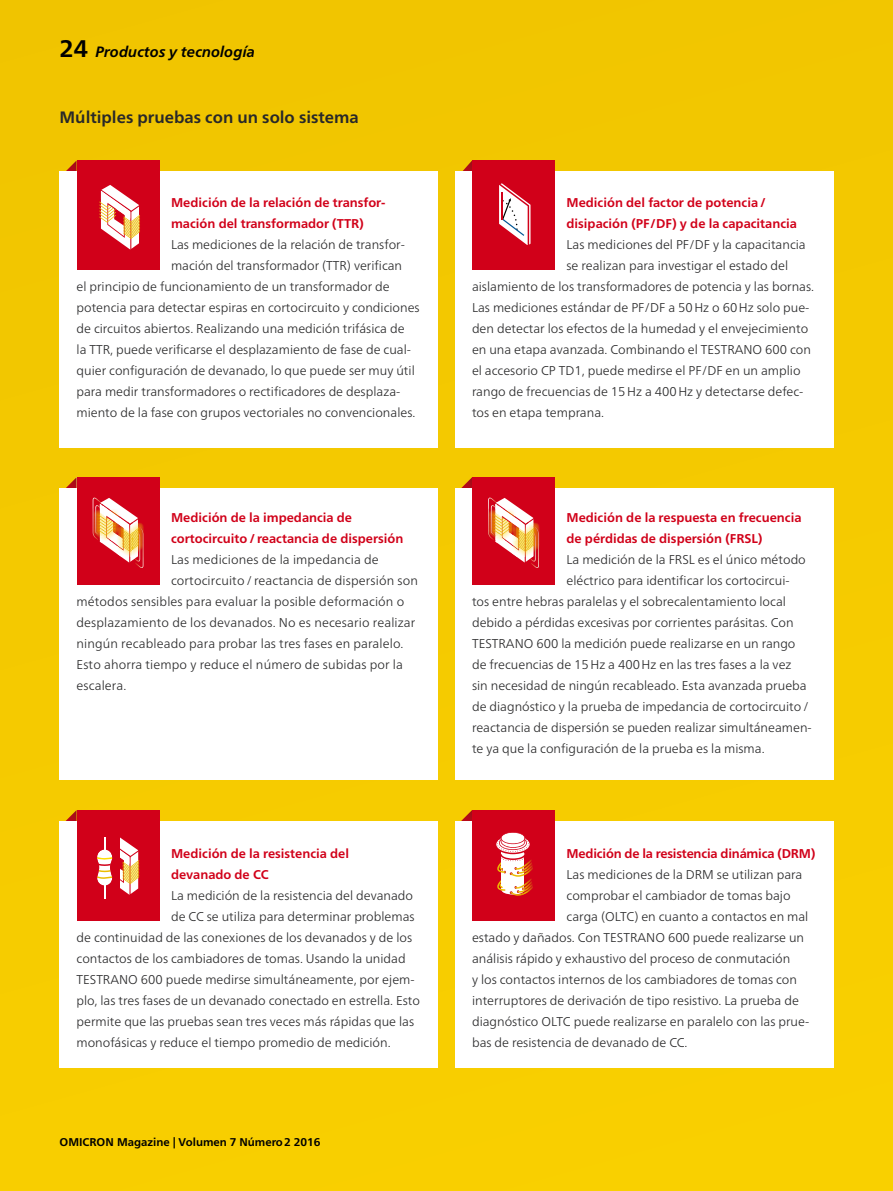
<style>
.page{position:relative;width:893px;height:1191px;background:#f4c900}
.page>*{position:absolute;margin:0;border:0;box-sizing:border-box;transform-origin:0 0}
.t1{font:700 16.5px "Frutiger Neue LTW1 G";color:#282829}
.t2{font:italic 700 15px "Frutiger Neue LTW1 G";color:#000}
.t3{font:300 12.75px "Frutiger Neue LTW1 G";color:#282829}
.t4{font:700 12.75px/21px "Frutiger Neue LTW1 G";color:#d10019}
.t5{font:700 11.25px "Frutiger Neue LTW1 G";color:#000}
.s1{font-style:normal;font-size:24px}
</style>
<div class="page">
<svg style="left:461px;top:810px;width:11px;height:11px"></svg>
<svg style="left:65px;top:810px;width:12px;height:11px"></svg>
<svg style="left:461px;top:477px;width:11px;height:11px"></svg>
<svg style="left:65px;top:477px;width:12px;height:11px"></svg>
<svg style="left:65px;top:160px;width:12px;height:11px"></svg>
<svg style="left:461px;top:160px;width:11px;height:11px"></svg>
<div style="left:60px;top:488px;width:378px;height:291px;background:#fff"></div>
<div style="left:60px;top:171px;width:378px;height:277px;background:#fff"></div>
<div style="left:455px;top:488px;width:378px;height:291px;background:#fff"></div>
<div style="left:60px;top:821px;width:378px;height:246px;background:#fff"></div>
<div style="left:455px;top:821px;width:378px;height:246px;background:#fff"></div>
<div style="left:455px;top:171px;width:378px;height:277px;background:#fff"></div>
<div style="left:77px;top:477px;width:82px;height:108px;background:#d10019"></div>
<div style="left:77px;top:810px;width:82px;height:111px;background:#d10019"></div>
<div style="left:77px;top:160px;width:82px;height:110px;background:#d10019"></div>
<div style="left:472px;top:477px;width:83px;height:108px;background:#d10019"></div>
<div style="left:472px;top:160px;width:83px;height:110px;background:#d10019"></div>
<svg style="left:499px;top:183px;width:31px;height:62px"></svg>
<svg style="left:97px;top:837px;width:43px;height:61px"></svg>
<svg style="left:99px;top:185px;width:41px;height:65px"></svg>
<img style="left:143px;top:525px;width:1px;height:32px">
<svg style="left:93px;top:497px;width:50px;height:71px"></svg>
<div style="left:472px;top:810px;width:83px;height:111px;background:#d10019"></div>
<svg style="left:496px;top:832px;width:37px;height:64px"></svg>
<img style="left:539px;top:526px;width:1px;height:20px">
<svg style="left:488px;top:497px;width:51px;height:71px"></svg>
<p class="t2" style="left:60px;top:42px;width:197px"><span class="s1">24</span> Productos y tecnología</p>
<p class="t1" style="left:60px;top:107px;width:301px">Múltiples pruebas con un solo sistema</p>
<p class="t4" style="left:171px;top:192px;width:216px">Medición de la relación de transfor&shy;mación del transformador (TTR)</p>
<p class="t3" style="left:171px;top:236px;width:235px">Las mediciones de la relación de transfor-</p>
<p class="t3" style="left:171px;top:257px;width:233px">mación del transformador (TTR) verifican</p>
<p class="t3" style="left:77px;top:278px;width:315px">el principio de funcionamiento de un transformador de</p>
<p class="t3" style="left:77px;top:299px;width:345px">potencia para detectar espiras en cortocircuito y condiciones</p>
<p class="t3" style="left:77px;top:320px;width:330px">de circuitos abiertos. Realizando una medición trifásica de</p>
<p class="t3" style="left:77px;top:341px;width:336px">la TTR, puede verificarse el desplazamiento de fase de cual-</p>
<p class="t3" style="left:77px;top:362px;width:340px">quier configuración de devanado, lo que puede ser muy útil</p>
<p class="t3" style="left:77px;top:383px;width:325px">para medir transformadores o rectificadores de desplaza-</p>
<p class="t3" style="left:77px;top:404px;width:340px">miento de la fase con grupos vectoriales no convencionales.</p>
<p class="t4" style="left:171px;top:506px;width:234px">Medición de la impedancia de cortocircuito / reactancia de dispersión</p>
<p class="t3" style="left:171px;top:551px;width:209px">Las mediciones de la impedancia de</p>
<p class="t3" style="left:171px;top:572px;width:248px">cortocircuito / reactancia de dispersión son</p>
<p class="t3" style="left:77px;top:593px;width:329px">métodos sensibles para evaluar la posible deformación o</p>
<p class="t3" style="left:77px;top:614px;width:340px">desplazamiento de los devanados. No es necesario realizar</p>
<p class="t3" style="left:77px;top:635px;width:329px">ningún recableado para probar las tres fases en paralelo.</p>
<p class="t3" style="left:77px;top:656px;width:328px">Esto ahorra tiempo y reduce el número de subidas por la</p>
<p class="t3" style="left:77px;top:677px;width:51px">escalera.</p>
<p class="t4" style="left:171px;top:842px;width:180px">Medición de la resistencia del devanado de CC</p>
<p class="t3" style="left:171px;top:887px;width:244px">La medición de la resistencia del devanado</p>
<p class="t3" style="left:171px;top:908px;width:245px">de CC se utiliza para determinar problemas</p>
<p class="t3" style="left:77px;top:929px;width:337px">de continuidad de las conexiones de los devanados y de los</p>
<p class="t3" style="left:77px;top:950px;width:331px">contactos de los cambiadores de tomas. Usando la unidad</p>
<p class="t3" style="left:77px;top:971px;width:340px">TESTRANO 600 puede medirse simultáneamente, por ejem-</p>
<p class="t3" style="left:77px;top:992px;width:345px">plo, las tres fases de un devanado conectado en estrella. Esto</p>
<p class="t3" style="left:77px;top:1013px;width:339px">permite que las pruebas sean tres veces más rápidas que las</p>
<p class="t3" style="left:77px;top:1034px;width:316px">monofásicas y reduce el tiempo promedio de medición.</p>
<p class="t5" style="left:60px;top:1135px;width:263px">OMICRON Magazine | Volumen 7 Número 2 2016</p>
<p class="t4" style="left:566px;top:192px;width:232px">Medición del factor de potencia / disipación (PF/DF) y de la capacitancia</p>
<p class="t3" style="left:566px;top:236px;width:241px">Las mediciones del PF/DF y la capacitancia</p>
<p class="t3" style="left:566px;top:257px;width:223px">se realizan para investigar el estado del</p>
<p class="t3" style="left:472px;top:278px;width:344px">aislamiento de los transformadores de potencia y las bornas.</p>
<p class="t3" style="left:472px;top:299px;width:339px">Las mediciones estándar de PF/DF a 50 Hz o 60 Hz solo pue-</p>
<p class="t3" style="left:472px;top:320px;width:338px">den detectar los efectos de la humedad y el envejecimiento</p>
<p class="t3" style="left:472px;top:341px;width:341px">en una etapa avanzada. Combinando el TESTRANO 600 con</p>
<p class="t3" style="left:472px;top:362px;width:330px">el accesorio CP TD1, puede medirse el PF/DF en un amplio</p>
<p class="t3" style="left:472px;top:383px;width:333px">rango de frecuencias de 15 Hz a 400 Hz y detectarse defec-</p>
<p class="t3" style="left:472px;top:404px;width:134px">tos en etapa temprana.</p>
<p class="t4" style="left:566px;top:506px;width:237px">Medición de la respuesta en frecuencia de pérdidas de dispersión (FRSL)</p>
<p class="t3" style="left:566px;top:551px;width:241px">La medición de la FRSL es el único método</p>
<p class="t3" style="left:566px;top:572px;width:225px">eléctrico para identificar los cortocircui-</p>
<p class="t3" style="left:472px;top:593px;width:315px">tos entre hebras paralelas y el sobrecalentamiento local</p>
<p class="t3" style="left:472px;top:614px;width:323px">debido a pérdidas excesivas por corrientes parásitas. Con</p>
<p class="t3" style="left:472px;top:635px;width:325px">TESTRANO 600 la medición puede realizarse en un rango</p>
<p class="t3" style="left:472px;top:656px;width:321px">de frecuencias de 15 Hz a 400 Hz en las tres fases a la vez</p>
<p class="t3" style="left:472px;top:677px;width:336px">sin necesidad de ningún recableado. Esta avanzada prueba</p>
<p class="t3" style="left:472px;top:698px;width:338px">de diagnóstico y la prueba de impedancia de cortocircuito /</p>
<p class="t3" style="left:472px;top:719px;width:341px">reactancia de dispersión se pueden realizar simultáneamen-</p>
<p class="t3" style="left:472px;top:740px;width:294px">te ya que la configuración de la prueba es la misma.</p>
<p class="t4" style="left:566px;top:842px;width:250px">Medición de la resistencia dinámica (DRM)</p>
<p class="t3" style="left:566px;top:866px;width:237px">Las mediciones de la DRM se utilizan para</p>
<p class="t3" style="left:566px;top:887px;width:226px">comprobar el cambiador de tomas bajo</p>
<p class="t3" style="left:566px;top:908px;width:243px">carga (OLTC) en cuanto a contactos en mal</p>
<p class="t3" style="left:472px;top:929px;width:334px">estado y dañados. Con TESTRANO 600 puede realizarse un</p>
<p class="t3" style="left:472px;top:950px;width:320px">análisis rápido y exhaustivo del proceso de conmutación</p>
<p class="t3" style="left:472px;top:971px;width:327px">y los contactos internos de los cambiadores de tomas con</p>
<p class="t3" style="left:472px;top:992px;width:328px">interruptores de derivación de tipo resistivo. La prueba de</p>
<p class="t3" style="left:472px;top:1013px;width:339px">diagnóstico OLTC puede realizarse en paralelo con las prue-</p>
<p class="t3" style="left:472px;top:1034px;width:217px">bas de resistencia de devanado de CC.</p>
</div>
